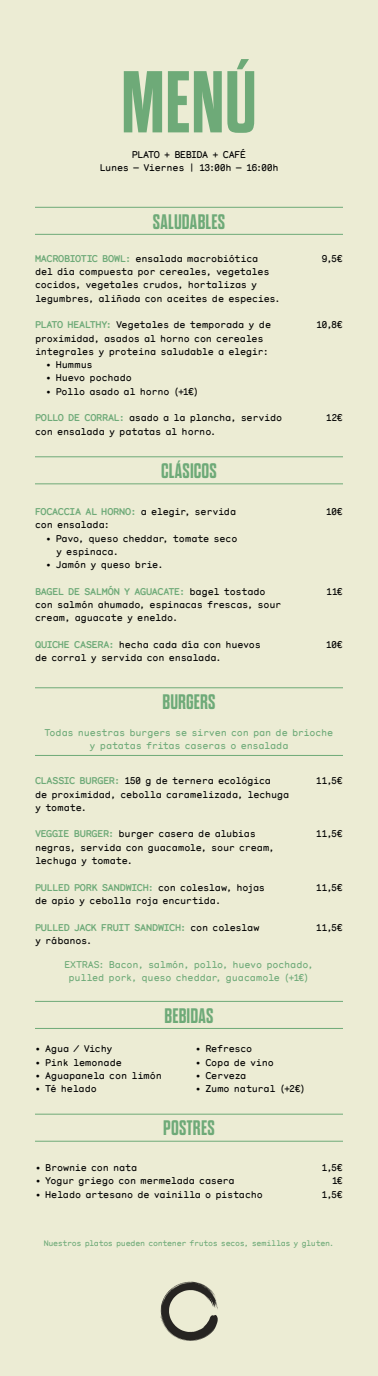
<style>
.page{position:relative;width:378px;height:1376px;background:#ececd4}
.page>*{position:absolute;margin:0;border:0;box-sizing:border-box;transform-origin:0 0}
.t1{font:700 87.5px "Dharma Gothic E";color:#6eaa78}
.t2{font:700 21px "Dharma Gothic E";letter-spacing:.01em;color:#6eaa78}
.t3{font:9.8px/13.3px "Monosten A";letter-spacing:-.015em;color:#000}
.t4{font:9.8px/13.3px "Monosten A";letter-spacing:-.015em;color:#6eaa78;text-align:center}
.t5{font:9.8px "Monosten C";letter-spacing:-.025em;color:#6eaa78}
.t6{font:9.8px/13.3px "Monosten A";letter-spacing:-.035em;color:#000;text-align:center}
.t7{font:8.05px "Monosten A";letter-spacing:-.035em;color:#6eaa78}
.s1{font-family:"Monosten C";color:#6eaa78}
.s2{font-family:"Monosten A";color:#000}
</style>
<div class="page">
<hr style="left:35px;top:207px;width:308px;height:1px;background:#6eaa78">
<hr style="left:35px;top:234px;width:308px;height:1px;background:#6eaa78">
<hr style="left:35px;top:456px;width:308px;height:1px;background:#6eaa78">
<hr style="left:35px;top:483px;width:308px;height:1px;background:#6eaa78">
<hr style="left:35px;top:1001px;width:308px;height:1px;background:#6eaa78">
<hr style="left:35px;top:1028px;width:308px;height:1px;background:#6eaa78">
<hr style="left:35px;top:1114px;width:308px;height:1px;background:#6eaa78">
<hr style="left:35px;top:1141px;width:308px;height:1px;background:#6eaa78">
<svg style="left:160px;top:1281px;width:58px;height:60px"></svg>
<hr style="left:35px;top:687px;width:308px;height:1px;background:#6eaa78">
<hr style="left:35px;top:755px;width:308px;height:1px;background:#6eaa78">
<h1 class="t1" style="left:121px;top:58px;width:137px">MENÚ</h1>
<p class="t6" style="left:99px;top:148px;width:181px">PLATO + BEBIDA + CAFÉ<br>Lunes — Viernes | 13:00h — 16:00h</p>
<h2 class="t2" style="left:153px;top:211px;width:74px">SALUDABLES</h2>
<p class="t3" style="left:35px;top:251px;width:247px"><span class="s1">MACROBIOTIC BOWL:</span> ensalada macrobiótica<br>del día compuesta por cereales, vegetales cocidos, vegetales crudos, hortalizas y legumbres, aliñada con aceites de especies.</p>
<p class="t3" style="left:35px;top:318px;width:238px"><span class="s1">PLATO HEALTHY:</span> Vegetales de temporada y de proximidad, asados al horno con cereales integrales y proteina saludable a elegir:</p>
<p class="t3" style="left:45px;top:358px;width:49px">• Hummus</p>
<p class="t3" style="left:45px;top:371px;width:88px">• Huevo pochado</p>
<p class="t3" style="left:45px;top:384px;width:155px">• Pollo asado al horno (+1€)</p>
<p class="t3" style="left:35px;top:411px;width:249px"><span class="s1">POLLO DE CORRAL:</span> asado a la plancha, servido con ensalada y patatas al horno.</p>
<h2 class="t2" style="left:161px;top:460px;width:57px">CLÁSICOS</h2>
<p class="t5" style="left:35px;top:505px;width:203px">FOCACCIA AL HORNO: <span class="s2">a elegir, servida</span></p>
<p class="t3" style="left:35px;top:518px;width:76px">con ensalada:</p>
<p class="t3" style="left:56px;top:531px;width:183px;text-indent:-10px">• Pavo, queso cheddar, tomate seco y espinaca.</p>
<p class="t3" style="left:46px;top:558px;width:119px">• Jamón y queso brie.</p>
<p class="t5" style="left:35px;top:585px;width:232px">BAGEL DE SALMÓN Y AGUACATE: <span class="s2">bagel tostado</span></p>
<p class="t3" style="left:35px;top:598px;width:248px">con salmón ahumado, espinacas frescas, sour cream, aguacate y eneldo.</p>
<p class="t3" style="left:35px;top:638px;width:227px"><span class="s1">QUICHE CASERA:</span> hecha cada día con huevos de corral y servida con ensalada.</p>
<p class="t3" style="left:322px;top:251px;width:23px">9,5€</p>
<p class="t3" style="left:316px;top:318px;width:28px">10,8€</p>
<p class="t3" style="left:326px;top:411px;width:19px">12€</p>
<p class="t3" style="left:326px;top:505px;width:19px">10€</p>
<p class="t3" style="left:326px;top:584px;width:18px">11€</p>
<p class="t3" style="left:326px;top:638px;width:19px">10€</p>
<h2 class="t2" style="left:162px;top:691px;width:55px">BURGERS</h2>
<p class="t4" style="left:45px;top:725px;width:290px">Todas nuestras burgers se sirven con pan de brioche y patatas fritas caseras o ensalada</p>
<p class="t3" style="left:35px;top:774px;width:256px"><span class="s1">CLASSIC BURGER:</span> 150 g de ternera ecológica<br>de proximidad, cebolla caramelizada, lechuga y tomate.</p>
<p class="t3" style="left:35px;top:827px;width:241px"><span class="s1">VEGGIE BURGER:</span> burger casera de alubias negras, servida con guacamole, sour cream, lechuga y tomate.</p>
<p class="t5" style="left:35px;top:881px;width:232px">PULLED PORK SANDWICH: <span class="s2">con coleslaw, hojas</span></p>
<p class="t3" style="left:35px;top:893px;width:188px">de apio y cebolla roja encurtida.</p>
<p class="t5" style="left:35px;top:921px;width:226px">PULLED JACK FRUIT SANDWICH: <span class="s2">con coleslaw</span></p>
<p class="t3" style="left:35px;top:933px;width:59px">y rábanos.</p>
<p class="t3" style="left:316px;top:774px;width:29px">11,5€</p>
<p class="t3" style="left:316px;top:827px;width:29px">11,5€</p>
<p class="t3" style="left:316px;top:880px;width:29px">11,5€</p>
<p class="t3" style="left:316px;top:920px;width:29px">11,5€</p>
<p class="t4" style="left:65px;top:957px;width:250px">EXTRAS: Bacon, salmón, pollo, huevo pochado, pulled pork, queso cheddar, guacamole (+1€)</p>
<h2 class="t2" style="left:164px;top:1004px;width:51px">BEBIDAS</h2>
<p class="t3" style="left:35px;top:1042px;width:79px">• Agua / Vichy</p>
<p class="t3" style="left:35px;top:1055px;width:88px">• Pink lemonade</p>
<p class="t3" style="left:35px;top:1068px;width:129px">• Aguapanela con limón</p>
<p class="t3" style="left:35px;top:1082px;width:63px">• Té helado</p>
<p class="t3" style="left:195px;top:1042px;width:59px">• Refresco</p>
<p class="t3" style="left:195px;top:1055px;width:80px">• Copa de vino</p>
<p class="t3" style="left:195px;top:1068px;width:53px">• Cerveza</p>
<p class="t3" style="left:195px;top:1082px;width:112px">• Zumo natural (+2€)</p>
<h2 class="t2" style="left:163px;top:1117px;width:53px">POSTRES</h2>
<p class="t3" style="left:35px;top:1160px;width:104px">• Brownie con nata</p>
<p class="t3" style="left:35px;top:1174px;width:201px">• Yogur griego con mermelada casera</p>
<p class="t3" style="left:35px;top:1187px;width:229px">• Helado artesano de vainilla o pistacho</p>
<p class="t3" style="left:321px;top:1160px;width:23px;text-align:right">1,5€<br>1€<br>1,5€</p>
<p class="t7" style="left:44px;top:1238px;width:292px">Nuestros platos pueden contener frutos secos, semillas y gluten.</p>
</div>
